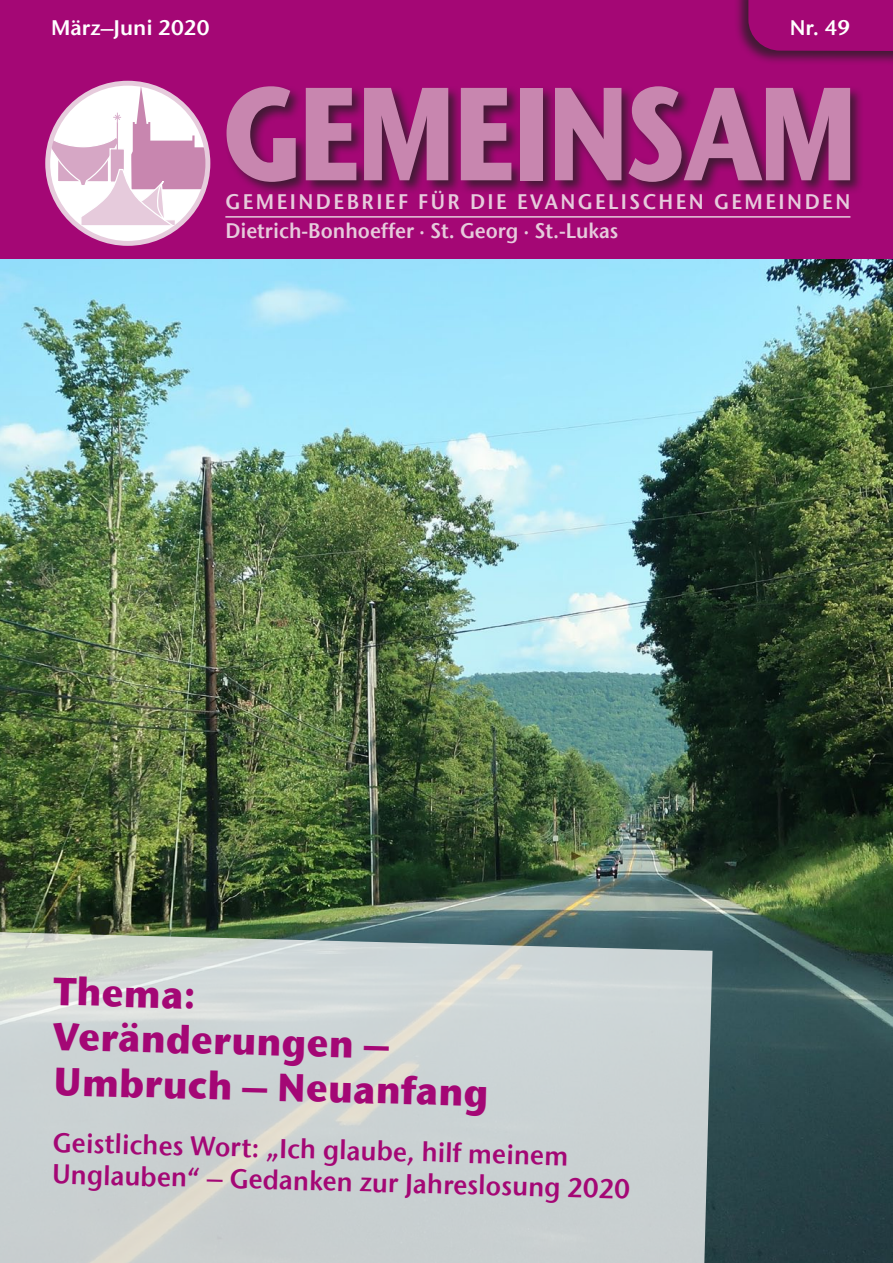
<style>
.page{position:relative;width:893px;height:1263px;background:#fff}
.page>*{position:absolute;margin:0;border:0;box-sizing:border-box;transform-origin:0 0}
.Titel{font:700 132px "ITC Stone Sans Com";letter-spacing:-.045em;color:#c886af;scale:.82 1}
.t1{font:700 39px/44.2px "ITC Stone Sans Com";color:#a40775;scale:.95 1}
.t2{font:27px/32.1px "ITC Stone Sans Com Semi";color:#a40775;scale:.95 1}
.t3{font:21px "ITC Stone Sans Com Semi";letter-spacing:.125em;color:#e6cbdc;scale:.95 1}
.t4{font:21px "ITC Stone Sans Com Semi";color:#e6cbdc;scale:.95 1}
.Titel_Monat_Ausgabe{font:21px "ITC Stone Sans Com Semi";color:#fff}
</style>
<div class="page">
<div style="left:0;top:0;width:893px;height:272px;background:#a40775"></div>
<div style="left:734px;top:0;width:159px;height:65px;background:#231f20;opacity:.75"></div>
<svg style="left:748px;top:0;width:145px;height:51px"></svg>
<svg style="left:48px;top:83px;width:160px;height:160px"></svg>
<div style="left:45px;top:81px;width:165px;height:165px;border:5px solid #e6cbdc;border-radius:50%"></div>
<hr style="left:225px;top:216px;width:625px;height:2px;background:#e6cbdc">
<div style="left:224px;top:84px;width:640px;height:112px;background:#231f20;opacity:.75"></div>
<img style="left:0;top:260px;width:893px;height:1003px">
<svg style="left:0;top:931px;width:712px;height:332px;background:#c8cfcf"></svg>
<p class="Titel_Monat_Ausgabe" style="left:51px;top:14px;width:160px">März–Juni 2020</p>
<p class="Titel_Monat_Ausgabe" style="left:790px;top:14px;width:62px">Nr. 49</p>
<p class="Titel" style="left:221px;top:49px;width:779px">GEMEINSAM</p>
<p class="t3" style="left:225px;top:189px;width:659px">GEMEINDEBRIEF FÜR DIE EVANGELISCHEN GEMEINDEN</p>
<p class="t4" style="left:225px;top:217px;width:415px">Dietrich-Bonhoeffer · St. Georg · St.-Lukas</p>
<h2 class="t1" style="left:55px;top:968px;width:463px;rotate:2deg">Thema:<br>Veränderungen –<br>Umbruch – Neuanfang</h2>
<p class="t2" style="left:53px;top:1128px;width:610px;rotate:1deg">Geistliches Wort: „Ich glaube, hilf meinem<br>Unglauben“ – Gedanken zur Jahreslosung 2020</p>
</div>
